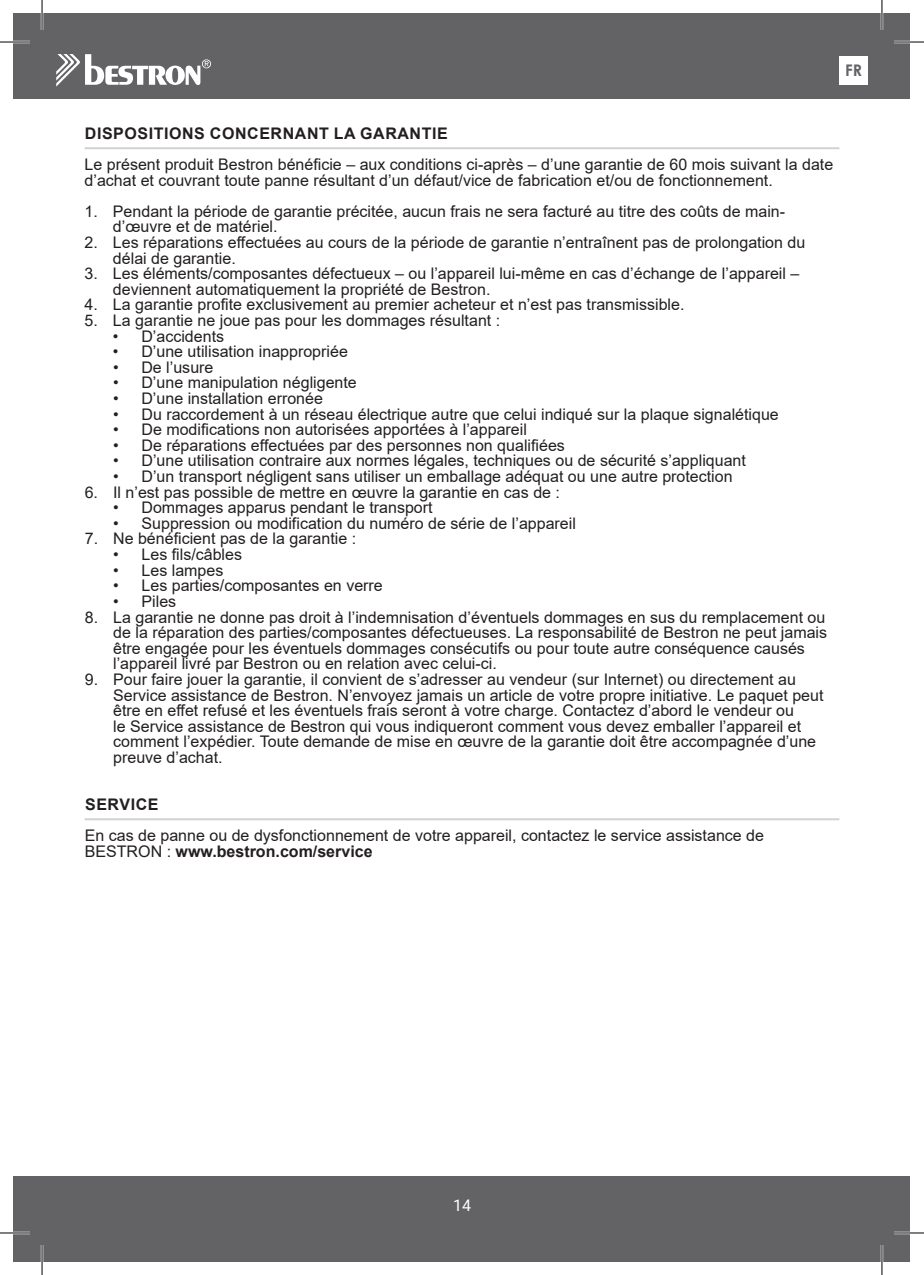
<style>
.page{position:relative;width:924px;height:1275px;background:#fff}
.page>*{position:absolute;margin:0;border:0;box-sizing:border-box;transform-origin:0 0}
.t1{font:16px/15.6px "Arial";color:#231f20}
.t2{font:700 16px "Arial";letter-spacing:.035em;color:#231f20}
.t3{font:16px "Roboto";color:#fff}
.t4{font:700 16px "Century Gothic";color:#636366}
.s1{font-weight:700}
</style>
<div class="page">
<div style="left:14px;top:14px;width:895px;height:85px;background:#636366"></div>
<div style="left:14px;top:1176px;width:895px;height:85px;background:#636366"></div>
<svg style="left:56px;top:54px;width:155px;height:33px"></svg>
<div style="left:839px;top:56px;width:28px;height:29px;background:#fff"></div>
<hr style="left:85px;top:147px;width:754px;height:2px;background:#d1d2d4">
<hr style="left:85px;top:818px;width:754px;height:2px;background:#d1d2d4">
<hr style="left:0;top:41px;width:30px;height:2px;background:#fff">
<hr style="left:893px;top:41px;width:30px;height:2px;background:#fff">
<hr style="left:0;top:1231px;width:30px;height:3px;background:#fff">
<hr style="left:893px;top:1231px;width:30px;height:3px;background:#fff">
<hr style="left:41px;top:0;width:2px;height:30px;background:#fff">
<hr style="left:41px;top:1245px;width:2px;height:30px;background:#fff">
<hr style="left:880px;top:0;width:2px;height:30px;background:#fff">
<hr style="left:880px;top:1245px;width:2px;height:30px;background:#fff">
<hr style="left:0;top:42px;width:30px;height:1px;background:#000">
<hr style="left:893px;top:42px;width:30px;height:1px;background:#000">
<hr style="left:0;top:1232px;width:30px;height:1px;background:#000">
<hr style="left:893px;top:1232px;width:30px;height:1px;background:#000">
<hr style="left:42px;top:0;width:1px;height:30px;background:#000">
<hr style="left:42px;top:1245px;width:1px;height:30px;background:#000">
<hr style="left:881px;top:0;width:1px;height:30px;background:#000">
<hr style="left:881px;top:1245px;width:1px;height:30px;background:#000">
<p class="t4" style="left:844px;top:58px;width:18px">FR</p>
<p class="t2" style="left:85px;top:122px;width:364px">DISPOSITIONS CONCERNANT LA GARANTIE</p>
<p class="t1" style="left:85px;top:156px;width:749px">Le présent produit Bestron bénéficie – aux conditions ci-après – d’une garantie de 60 mois suivant la date d’achat et couvrant toute panne résultant d’un défaut/vice de fabrication et/ou de fonctionnement.</p>
<p class="t1" style="left:113px;top:203px;width:673px;text-indent:-28px">1. Pendant la période de garantie précitée, aucun frais ne sera facturé au titre des coûts de main&shy;d’œuvre et de matériel.</p>
<p class="t1" style="left:113px;top:234px;width:693px;text-indent:-28px">2. Les réparations effectuées au cours de la période de garantie n’entraînent pas de prolongation du délai de garantie.</p>
<p class="t1" style="left:113px;top:266px;width:687px;text-indent:-28px">3. Les éléments/composantes défectueux – ou l’appareil lui-même en cas d’échange de l’appareil – deviennent automatiquement la propriété de Bestron.</p>
<p class="t1" style="left:85px;top:297px;width:601px">4. La garantie profite exclusivement au premier acheteur et n’est pas transmissible.</p>
<p class="t1" style="left:85px;top:312px;width:417px">5. La garantie ne joue pas pour les dommages résultant :</p>
<p class="t1" style="left:113px;top:328px;width:113px">• D’accidents</p>
<p class="t1" style="left:113px;top:344px;width:236px">• D’une utilisation inappropriée</p>
<p class="t1" style="left:113px;top:359px;width:102px">• De l’usure</p>
<p class="t1" style="left:113px;top:375px;width:245px">• D’une manipulation négligente</p>
<p class="t1" style="left:113px;top:390px;width:211px">• D’une installation erronée</p>
<p class="t1" style="left:113px;top:406px;width:667px">• Du raccordement à un réseau électrique autre que celui indiqué sur la plaque signalétique</p>
<p class="t1" style="left:113px;top:422px;width:415px">• De modifications non autorisées apportées à l’appareil</p>
<p class="t1" style="left:113px;top:437px;width:453px">• De réparations effectuées par des personnes non qualifiées</p>
<p class="t1" style="left:113px;top:453px;width:634px">• D’une utilisation contraire aux normes légales, techniques ou de sécurité s’appliquant</p>
<p class="t1" style="left:113px;top:468px;width:620px">• D’un transport négligent sans utiliser un emballage adéquat ou une autre protection</p>
<p class="t1" style="left:85px;top:484px;width:476px">6. Il n’est pas possible de mettre en œuvre la garantie en cas de :</p>
<p class="t1" style="left:113px;top:500px;width:321px">• Dommages apparus pendant le transport</p>
<p class="t1" style="left:113px;top:515px;width:464px">• Suppression ou modification du numéro de série de l’appareil</p>
<p class="t1" style="left:85px;top:531px;width:273px">7. Ne bénéficient pas de la garantie :</p>
<p class="t1" style="left:113px;top:546px;width:130px">• Les fils/câbles</p>
<p class="t1" style="left:113px;top:562px;width:112px">• Les lampes</p>
<p class="t1" style="left:113px;top:578px;width:271px">• Les parties/composantes en verre</p>
<p class="t1" style="left:113px;top:593px;width:65px">• Piles</p>
<p class="t1" style="left:113px;top:609px;width:715px;text-indent:-28px">8. La garantie ne donne pas droit à l’indemnisation d’éventuels dommages en sus du remplacement ou de la réparation des parties/composantes défectueuses. La responsabilité de Bestron ne peut jamais être engagée pour les éventuels dommages consécutifs ou pour toute autre conséquence causés l’appareil livré par Bestron ou en relation avec celui-ci.</p>
<p class="t1" style="left:113px;top:671px;width:711px;text-indent:-28px">9. Pour faire jouer la garantie, il convient de s’adresser au vendeur (sur Internet) ou directement au Service assistance de Bestron. N’envoyez jamais un article de votre propre initiative. Le paquet peut être en effet refusé et les éventuels frais seront à votre charge. Contactez d’abord le vendeur ou<br>le Service assistance de Bestron qui vous indiqueront comment vous devez emballer l’appareil et comment l’expédier. Toute demande de mise en œuvre de la garantie doit être accompagnée d’une preuve d’achat.</p>
<p class="t2" style="left:85px;top:793px;width:75px">SERVICE</p>
<p class="t1" style="left:85px;top:827px;width:680px">En cas de panne ou de dysfonctionnement de votre appareil, contactez le service assistance de<br>BESTRON : <span class="s1">www.bestron.com/service</span></p>
<p class="t3" style="left:453px;top:1193px;width:19px">14</p>
</div>
